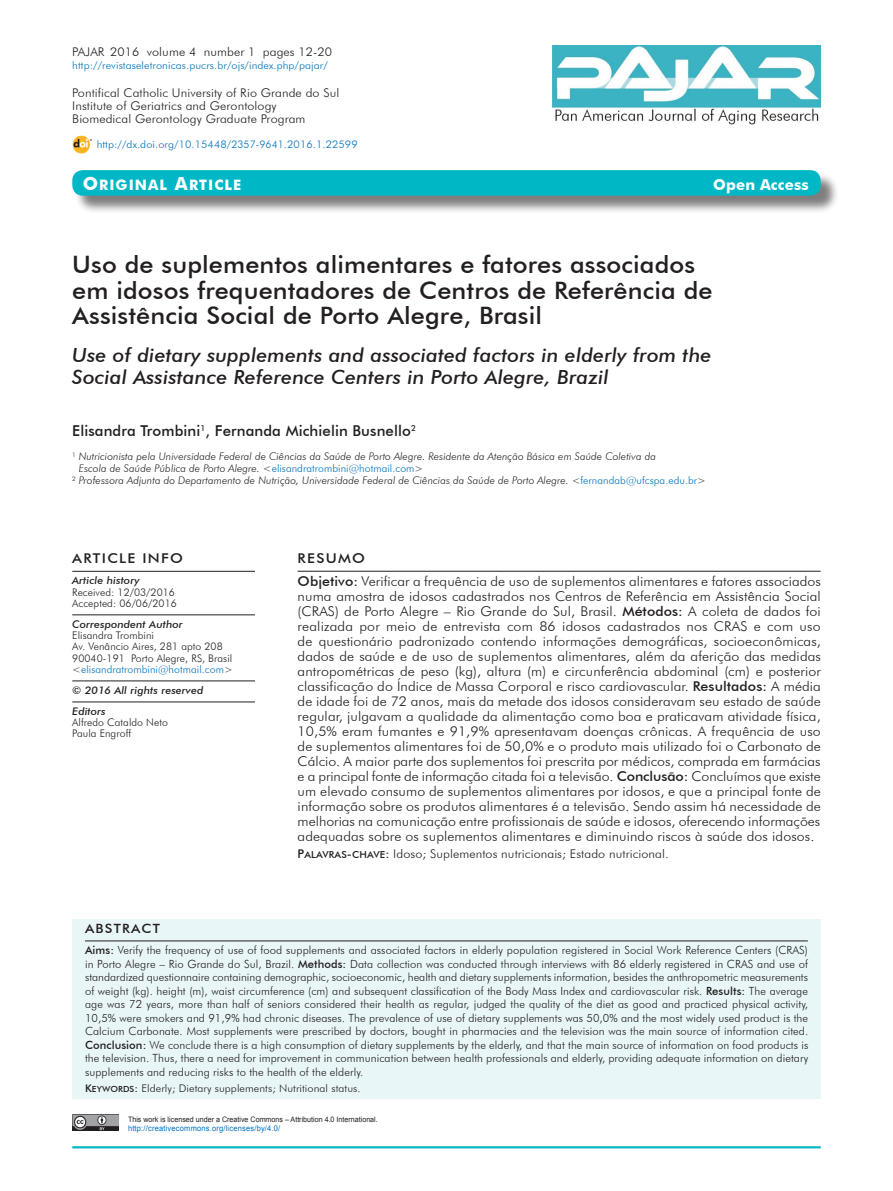
<style>
.page{position:relative;width:893px;height:1191px;background:#fff}
.page>*{position:absolute;margin:0;border:0;box-sizing:border-box;transform-origin:0 0}
.t1{font:500 24px/25.5px "Futura BT";letter-spacing:.005em;color:#231f20;scale:1.05 1}
.t2{font:italic 500 19.5px/21px "Futura BT";letter-spacing:.005em;color:#231f20;scale:1.05 1}
.t3{font:500 15px "Futura BT";letter-spacing:.005em;color:#231f20}
.t4{font:700 15px "Futura BT";letter-spacing:.005em;color:#fff}
.t5{font:14.4px "Futura BT Bold SC800";letter-spacing:.07em;color:#fff}
.t6{font:300 13.5px/15px "Futura BT";letter-spacing:.005em;color:#231f20;scale:1.05 1}
.t7{font:500 13.5px "Futura BT";letter-spacing:.085em;color:#231f20;scale:1.1 1}
.t8{font:500 12.75px "Futura BT";color:#231f20;scale:1.1 1}
.t9{font:300 12px/12.8px "Futura BT";letter-spacing:.005em;color:#231f20;scale:1.05 1}
.t10{font:300 11.25px/13.5px "Futura BT";letter-spacing:.005em;color:#231f20;text-align:justify}
.t11{font:italic 300 10.5px "Futura BT";letter-spacing:.005em;color:#231f20}
.t12{font:300 10.5px/11.2px "Futura BT";letter-spacing:.005em;color:#231f20}
.t13{font:300 10.5px "Futura BT";letter-spacing:.005em;color:#0072bc;scale:1.05 1}
.t14{font:italic 500 10.5px/21px "Futura BT";letter-spacing:.005em;color:#231f20;scale:1.05 1}
.t15{font:300 10.5px "Futura BT";letter-spacing:.005em;color:#231f20;scale:1.05 1}
.t16{font:7.8px "Arial";letter-spacing:.025em;color:#0072bc;scale:.95 1}
.t17{font:7.5px "Arial";color:#231f20;scale:.95 1}
.s1{font-size:18px}
.s2{font-style:normal}
.s3{font-style:normal;color:#0072bc}
.s4{color:#0072bc}
.s5{font-weight:500}
.s6{font-family:"Futura BT Medium SC800";font-weight:400}
.s7{font-family:"Futura BT Medium SC800";font-weight:400;font-size:9.6px}
.s8{font-family:"Futura BT Medium SC800";font-weight:400;font-size:8.4px}
</style>
<div class="page">
<hr style="left:72px;top:1146px;width:749px;height:2px;background:#00b7c5">
<img style="left:72px;top:1114px;width:47px;height:16px">
<img style="left:73px;top:136px;width:19px;height:17px">
<hr style="left:298px;top:571px;width:523px;height:1px;background:#231f20">
<div style="left:72px;top:918px;width:749px;height:180px;background:#e9f6f8"></div>
<hr style="left:85px;top:940px;width:723px;height:1px;background:#231f20">
<img style="left:552px;top:46px;width:269px;height:79px">
<div style="left:75px;top:172px;width:764px;height:42px;background:#231f20;opacity:.58"></div>
<div style="left:72px;top:170px;width:749px;height:26px;background:#00b7c5;border-radius:10px"></div>
<hr style="left:72px;top:571px;width:183px;height:1px;background:#231f20">
<hr style="left:72px;top:614px;width:183px;height:1px;background:#231f20">
<hr style="left:72px;top:680px;width:183px;height:1px;background:#231f20">
<hr style="left:72px;top:701px;width:183px;height:1px;background:#231f20">
<p class="t9" style="left:72px;top:45px;width:249px">Pajar 2016 volume 4 number 1 pages 12-20</p>
<p class="t13" style="left:72px;top:59px;width:245px">http://revistaseletronicas.pucrs.br/ojs/index.php/pajar/</p>
<p class="t9" style="left:72px;top:87px;width:256px">Pontifical Catholic University of Rio Grande do Sul<br>Institute of Geriatrics and Gerontology<br>Biomedical Gerontology Graduate Program</p>
<p class="t13" style="left:97px;top:138px;width:250px">http://dx.doi.org/10.15448/2357-9641.2016.1.22599</p>
<p class="t5" style="left:83px;top:176px;width:160px"><span class="s1">O</span>RIGINAL <span class="s1">A</span>RTICLE</p>
<p class="t4" style="left:713px;top:175px;width:97px">Open Access</p>
<h1 class="t1" style="left:72px;top:252px;width:611px">Uso de suplementos alimentares e fatores associados em idosos frequentadores de Centros de Referência de<br>Assistência Social de Porto Alegre, Brasil</h1>
<h2 class="t2" style="left:72px;top:345px;width:610px">Use of dietary supplements and associated factors in elderly from the<br>Social Assistance Reference Centers in Porto Alegre, Brazil</h2>
<p class="t3" style="left:72px;top:421px;width:345px">Elisandra Trombini<sup>1</sup>, Fernanda Michielin Busnello<sup>2</sup></p>
<p class="t11" style="left:72px;top:450px;width:585px"><sup>1</sup> Nutricionista pela Universidade Federal de Ciências da Saúde de Porto Alegre. Residente da Atenção Básica em Saúde Coletiva da</p>
<p class="t11" style="left:79px;top:462px;width:346px">Escola de Saúde Pública de Porto Alegre. <span class="s2">&lt;</span><span class="s3">elisandratrombini@hotmail.com</span><span class="s2">&gt;</span></p>
<p class="t11" style="left:72px;top:474px;width:635px"><sup>2</sup> Professora Adjunta do Departamento de Nutrição, Universidade Federal de Ciências da Saúde de Porto Alegre. <span class="s2">&lt;</span><span class="s3">fernandab@ufcspa.edu.br</span><span class="s2">&gt;</span></p>
<p class="t7" style="left:72px;top:550px;width:102px">Article Info</p>
<p class="t14" style="left:72px;top:570px;width:66px">Article history</p>
<p class="t12" style="left:72px;top:586px;width:106px">Received: 12/03/2016<br>Accepted: 06/06/2016</p>
<p class="t14" style="left:72px;top:613px;width:107px">Correspondent Author</p>
<p class="t12" style="left:72px;top:629px;width:162px">Elisandra Trombini<br>Av. Venâncio Aires, 281 apto 208<br>90040-191 Porto Alegre, RS, Brasil &lt;<span class="s4">elisandratrombini@hotmail.com</span>&gt;</p>
<p class="t14" style="left:72px;top:679px;width:126px">© 2016 All rights reserved<br>Editors</p>
<p class="t12" style="left:72px;top:716px;width:97px">Alfredo Cataldo Neto<br>Paula Engroff</p>
<p class="t7" style="left:298px;top:550px;width:20px">Resum</p>
<p class="t6" style="left:298px;top:547px;width:500px;line-height:22.6px;text-indent:55px"><span class="s5">o<br>Objetivo:</span> Verificar a frequência de uso de suplementos alimentares e fatores associados</p>
<p class="t6" style="left:298px;top:588px;width:500px;text-align:justify">numa amostra de idosos cadastrados nos Centros de Referência em Assistência Social (CRAS) de Porto Alegre – Rio Grande do Sul, Brasil. <span class="s5">Métodos:</span> A coleta de dados foi realizada por meio de entrevista com 86 idosos cadastrados nos CRAS e com uso de questionário padronizado contendo informações demográficas, socioeconômicas, dados de saúde e de uso de suplementos alimentares, além da aferição das medidas antropométricas de peso (kg), altura (m) e circunferência abdominal (cm) e posterior classificação do Índice de Massa Corporal e risco cardiovascular. <span class="s5">Resultados:</span> A média de idade foi de 72 anos, mais da metade dos idosos consideravam seu estado de saúde regular, julgavam a qualidade da alimentação como boa e praticavam atividade física, 10,5% eram fumantes e 91,9% apresentavam doenças crônicas. A frequência de uso de suplementos alimentares foi de 50,0% e o produto mais utilizado foi o Carbonato de Cálcio. A maior parte dos suplementos foi prescrita por médicos, comprada em farmácias e a principal fonte de informação citada foi a televisão. <span class="s5">Conclusão:</span> Concluímos que existe um elevado consumo de suplementos alimentares por idosos, e que a principal fonte de informação sobre os produtos alimentares é a televisão. Sendo assim há necessidade de melhorias na comunicação entre profissionais de saúde e idosos, oferecendo informações adequadas sobre os suplementos alimentares e diminuindo riscos à saúde dos idosos.</p>
<p class="t9" style="left:298px;top:847px;width:355px"><span class="s6">P</span><span class="s7">ALAVRAS</span><span class="s6">-</span><span class="s7">CHAVE</span><span class="s6">:</span> Idoso; Suplementos nutricionais; Estado nutricional.</p>
<p class="t8" style="left:85px;top:920px;width:19px">Abstract</p>
<p class="t10" style="left:85px;top:943px;width:725px"><span class="s5">Aims:</span> Verify the frequency of use of food supplements and associated factors in elderly population registered in Social Work Reference Centers (CRAS) in Porto Alegre – Rio Grande do Sul, Brazil. <span class="s5">Methods:</span> Data collection was conducted through interviews with 86 elderly registered in CRAS and use of standardized questionnaire containing demographic, socioeconomic, health and dietary supplements information, besides the anthropometric measurements of weight (kg). height (m), waist circumference (cm) and subsequent classification of the Body Mass Index and cardiovascular risk. <span class="s5">Results:</span> The average age was 72 years, more than half of seniors considered their health as regular, judged the quality of the diet as good and practiced physical activity, 10,5% were smokers and 91,9% had chronic diseases. The prevalence of use of dietary supplements was 50,0% and the most widely used product is the Calcium Carbonate. Most supplements were prescribed by doctors, bought in pharmacies and the television was the main source of information cited.<br><span class="s5">Conclusion:</span> We conclude there is a high consumption of dietary supplements by the elderly, and that the main source of information on food products is the television. Thus, there a need for improvement in communication between health professionals and elderly, providing adequate information on dietary supplements and reducing risks to the health of the elderly.</p>
<p class="t15" style="left:85px;top:1082px;width:264px"><span class="s6">K</span><span class="s8">EYWORDS</span><span class="s6">:</span> Elderly; Dietary supplements; Nutritional status.</p>
<p class="t17" style="left:128px;top:1114px;width:264px">This work is licensed under a Creative Commons – Attribution 4.0 International.</p>
<p class="t16" style="left:128px;top:1123px;width:162px">http://creativecommons.org/licenses/by/4.0/</p>
</div>
